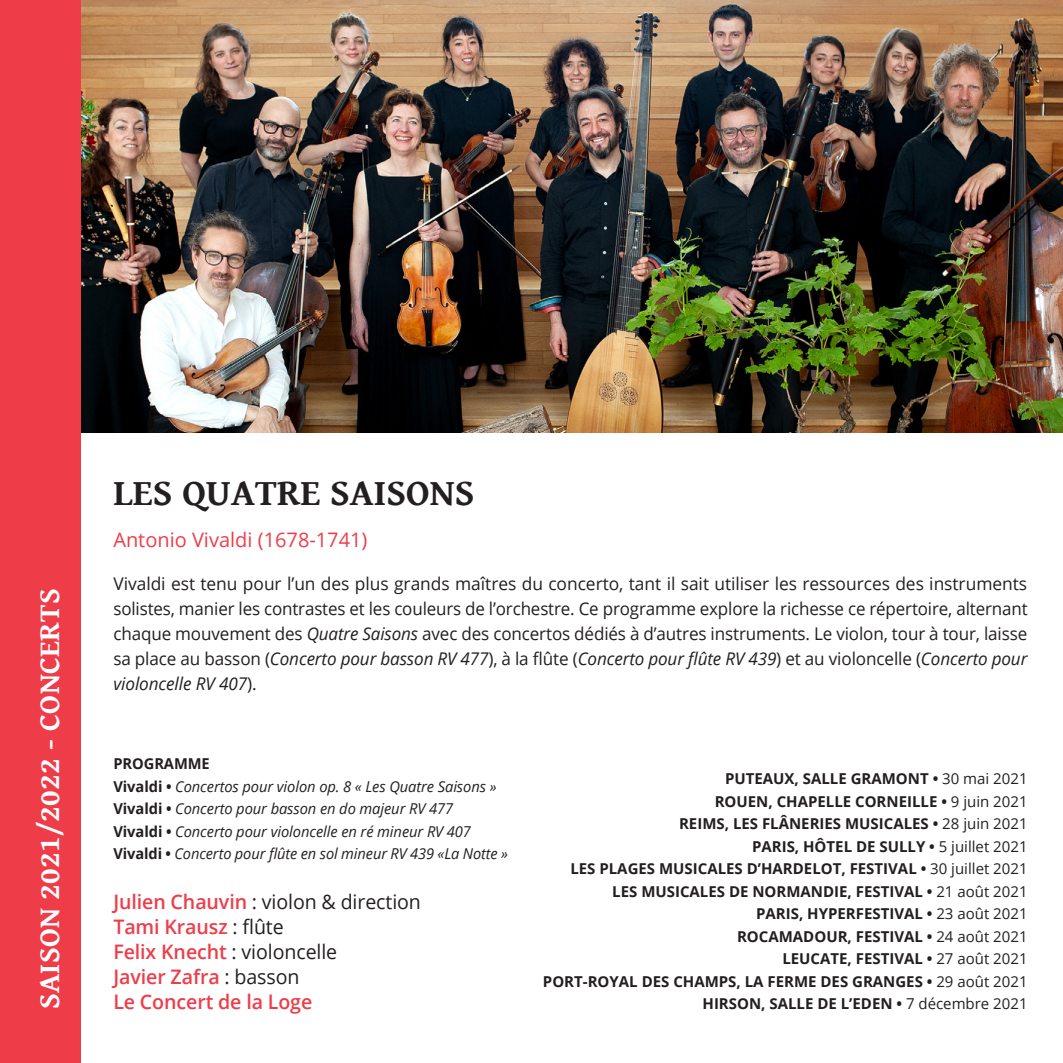
<style>
.page{position:relative;width:1063px;height:1063px;background:#fff}
.page>*{position:absolute;margin:0;border:0;box-sizing:border-box;transform-origin:0 0}
.t1{font:700 37.5px "Gentium Book Basic";color:#231f20}
.t2{font:700 30px "Gentium Book Basic";letter-spacing:.01em;color:#fff}
.t3{font:20px "Open Sans";letter-spacing:-.005em;color:#231f20}
.t4{font:600 20px "Open Sans";letter-spacing:-.005em;color:#ee3d49}
.t5{font:20px "Open Sans";color:#ee3d49}
.t6{font:17.5px/25px "Open Sans";letter-spacing:-.005em;color:#231f20;text-align:justify}
.t7{font:700 15px "Open Sans";color:#231f20}
.t8{font:italic 15px "Open Sans";letter-spacing:-.005em;color:#231f20}
.s1{font-style:italic}
.s2{font-weight:700;font-style:normal}
.s3{font-weight:600;color:#ee3d49}
.s4{font-weight:400;color:#231f20}
.s5{font-weight:400}
</style>
<div class="page">
<img style="left:80px;top:0;width:983px;height:432px">
<div style="left:0;top:0;width:80px;height:1063px;background:#ee3d49"></div>
<p class="t2" style="left:27px;top:1009px;width:423px;rotate:-90deg">SAISON 2021/2022 - CONCERTS</p>
<p class="t1" style="left:113px;top:465px;width:363px">LES QUATRE SAISONS</p>
<p class="t5" style="left:113px;top:526px;width:256px">Antonio Vivaldi (1678-1741)</p>
<p class="t6" style="left:113px;top:571px;width:916px">Vivaldi est tenu pour l’un des plus grands maîtres du concerto, tant il sait utiliser les ressources des instruments solistes, manier les contrastes et les couleurs de l’orchestre. Ce programme explore la richesse ce répertoire, alternant chaque mouvement des <span class="s1">Quatre Saisons</span> avec des concertos dédiés à d’autres instruments. Le violon, tour à tour, laisse sa place au basson (<span class="s1">Concerto pour basson RV 477</span>), à la flûte (<span class="s1">Concerto pour flûte RV 439</span>) et au violoncelle (<span class="s1">Concerto pour violoncelle RV 407</span>).</p>
<p class="t7" style="left:113px;top:753px;width:98px">PROGRAMME</p>
<p class="t8" style="left:113px;top:776px;width:385px"><span class="s2">Vivaldi •</span> Concertos pour violon op. 8 « Les Quatre Saisons »</p>
<p class="t8" style="left:113px;top:798px;width:341px"><span class="s2">Vivaldi •</span> Concerto pour basson en do majeur RV 477</p>
<p class="t8" style="left:113px;top:821px;width:359px"><span class="s2">Vivaldi •</span> Concerto pour violoncelle en ré mineur RV 407</p>
<p class="t8" style="left:113px;top:843px;width:396px"><span class="s2">Vivaldi •</span> Concerto pour flûte en sol mineur RV 439 «La Notte »</p>
<p class="t3" style="left:113px;top:888px;width:309px"><span class="s3">Julien Chauvin</span> : violon &amp; direction</p>
<p class="t4" style="left:113px;top:913px;width:172px">Tami Krausz <span class="s4">: flûte</span></p>
<p class="t3" style="left:113px;top:938px;width:225px"><span class="s3">Felix Knecht</span> : violoncelle</p>
<p class="t4" style="left:113px;top:963px;width:188px">Javier Zafra <span class="s4">: basson</span></p>
<p class="t4" style="left:113px;top:988px;width:201px">Le Concert de la Loge</p>
<p class="t7" style="left:725px;top:768px;width:304px">PUTEAUX, SALLE GRAMONT • <span class="s5">30 mai 2021</span></p>
<p class="t7" style="left:715px;top:791px;width:314px">ROUEN, CHAPELLE CORNEILLE • <span class="s5">9 juin 2021</span></p>
<p class="t7" style="left:679px;top:813px;width:350px">REIMS, LES FLÂNERIES MUSICALES • <span class="s5">28 juin 2021</span></p>
<p class="t7" style="left:752px;top:836px;width:277px">PARIS, HÔTEL DE SULLY • <span class="s5">5 juillet 2021</span></p>
<p class="t7" style="left:570px;top:858px;width:459px">LES PLAGES MUSICALES D’HARDELOT, FESTIVAL • <span class="s5">30 juillet 2021</span></p>
<p class="t7" style="left:612px;top:881px;width:417px">LES MUSICALES DE NORMANDIE, FESTIVAL • <span class="s5">21 août 2021</span></p>
<p class="t7" style="left:756px;top:903px;width:273px">PARIS, HYPERFESTIVAL • <span class="s5">23 août 2021</span></p>
<p class="t7" style="left:737px;top:926px;width:292px">ROCAMADOUR, FESTIVAL • <span class="s5">24 août 2021</span></p>
<p class="t7" style="left:782px;top:948px;width:247px">LEUCATE, FESTIVAL • <span class="s5">27 août 2021</span></p>
<p class="t7" style="left:543px;top:971px;width:486px">PORT-ROYAL DES CHAMPS, LA FERME DES GRANGES • <span class="s5">29 août 2021</span></p>
<p class="t7" style="left:703px;top:993px;width:327px">HIRSON, SALLE DE L’EDEN • <span class="s5">7 décembre 2021</span></p>
</div>
